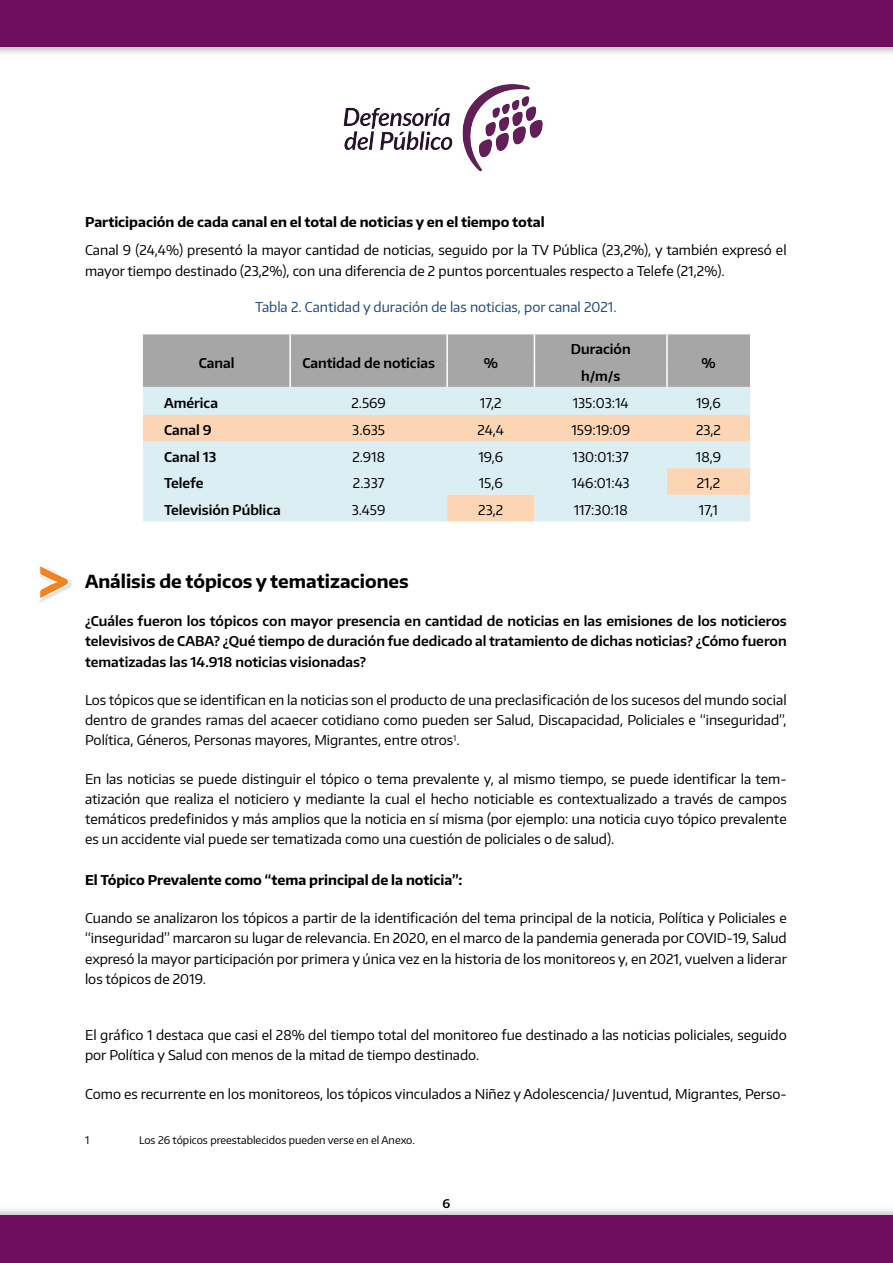
<style>
.page{position:relative;width:893px;height:1263px;background:#fff}
.page>*{position:absolute;margin:0;border:0;box-sizing:border-box;transform-origin:0 0}
.t1{font:700 18px "Encode Sans";color:#000}
.t2{font:13.5px/20.2px "Encode Sans";color:#000;text-align:justify}
.t3{font:600 13.5px/20.2px "Encode Sans";color:#000;text-align:justify}
.t4{font:700 13.5px "Encode Sans";color:#000}
.t5{font:13.5px "Encode Sans";color:#1f497d}
.t6{font:600 12px "Encode Sans";color:#000}
.t7{font:10.5px "Encode Sans";color:#000}
</style>
<div class="page">
<div style="left:0;top:0;width:893px;height:47px;background:#700d61"></div>
<img style="left:0;top:1209px;width:893px;height:7px">
<div style="left:0;top:1216px;width:893px;height:47px;background:#700d61"></div>
<img style="left:306px;top:53px;width:284px;height:119px">
<div style="left:143px;top:387px;width:607px;height:28px;background:#dbeef4"></div>
<svg style="left:143px;top:415px;width:607px;height:106px;background:#e5e6df"></svg>
<div style="left:143px;top:334px;width:607px;height:53px;background:#a6a6a6"></div>
<hr style="left:666px;top:360px;width:2px;height:27px;background:#fff">
<img style="left:39px;top:579px;width:33px;height:23px">
<svg style="left:39px;top:566px;width:31px;height:34px"></svg>
<p class="t4" style="left:85px;top:213px;width:461px">Participación de cada canal en el total de noticias y en el tiempo total</p>
<p class="t2" style="left:85px;top:240px;width:703px">Canal 9 (24,4%) presentó la mayor cantidad de noticias, seguido por la TV Pública (23,2%), y también expresó el mayor tiempo destinado (23,2%), con una diferencia de 2 puntos porcentuales respecto a Telefe (21,2%).</p>
<p class="t5" style="left:255px;top:298px;width:363px">Tabla 2. Cantidad y duración de las noticias, por canal 2021.</p>
<p class="t3" style="left:199px;top:352px;width:37px">Canal</p>
<p class="t3" style="left:302px;top:352px;width:134px">Cantidad de noticias</p>
<p class="t3" style="left:484px;top:352px;width:16px">%</p>
<p class="t3" style="left:571px;top:339px;width:61px">Duración</p>
<p class="t3" style="left:581px;top:365px;width:41px">h/m/s</p>
<p class="t3" style="left:701px;top:352px;width:16px">%</p>
<p class="t3" style="left:164px;top:392px;width:56px">América</p>
<p class="t2" style="left:351px;top:392px;width:36px">2.569</p>
<p class="t2" style="left:480px;top:392px;width:23px">17,2</p>
<p class="t2" style="left:573px;top:392px;width:58px">135:03:14</p>
<p class="t2" style="left:696px;top:392px;width:26px">19,6</p>
<p class="t3" style="left:164px;top:420px;width:49px">Canal 9</p>
<p class="t2" style="left:352px;top:420px;width:34px">3.635</p>
<p class="t2" style="left:478px;top:420px;width:28px">24,4</p>
<p class="t2" style="left:571px;top:420px;width:60px">159:19:09</p>
<p class="t2" style="left:696px;top:420px;width:27px">23,2</p>
<p class="t3" style="left:164px;top:446px;width:54px">Canal 13</p>
<p class="t2" style="left:352px;top:446px;width:34px">2.918</p>
<p class="t2" style="left:478px;top:446px;width:26px">19,6</p>
<p class="t2" style="left:573px;top:446px;width:58px">130:01:37</p>
<p class="t2" style="left:696px;top:446px;width:27px">18,9</p>
<p class="t3" style="left:164px;top:473px;width:41px">Telefe</p>
<p class="t2" style="left:353px;top:473px;width:33px">2.337</p>
<p class="t2" style="left:479px;top:473px;width:25px">15,6</p>
<p class="t2" style="left:572px;top:473px;width:60px">146:01:43</p>
<p class="t2" style="left:697px;top:473px;width:25px">21,2</p>
<p class="t3" style="left:164px;top:499px;width:118px">Televisión Pública</p>
<p class="t2" style="left:352px;top:499px;width:35px">3.459</p>
<p class="t2" style="left:478px;top:499px;width:27px">23,2</p>
<p class="t2" style="left:574px;top:499px;width:55px">117:30:18</p>
<p class="t2" style="left:699px;top:499px;width:21px">17,1</p>
<h1 class="t1" style="left:85px;top:569px;width:325px">Análisis de tópicos y tematizaciones</h1>
<p class="t3" style="left:85px;top:610px;width:703px">¿Cuáles fueron los tópicos con mayor presencia en cantidad de noticias en las emisiones de los noticieros televisivos de CABA? ¿Qué tiempo de duración fue dedicado al tratamiento de dichas noticias? ¿Cómo fueron tematizadas las 14.918 noticias visionadas?</p>
<p class="t2" style="left:85px;top:689px;width:703px">Los tópicos que se identifican en la noticias son el producto de una preclasificación de los sucesos del mundo social dentro de grandes ramas del acaecer cotidiano como pueden ser Salud, Discapacidad, Policiales e “inseguridad”, Política, Géneros, Personas mayores, Migrantes, entre otros<sup>1</sup>.</p>
<p class="t2" style="left:85px;top:768px;width:703px">En las noticias se puede distinguir el tópico o tema prevalente y, al mismo tiempo, se puede identificar la tem&shy;atización que realiza el noticiero y mediante la cual el hecho noticiable es contextualizado a través de campos temáticos predefinidos y más amplios que la noticia en sí misma (por ejemplo: una noticia cuyo tópico prevalente es un accidente vial puede ser tematizada como una cuestión de policiales o de salud).</p>
<p class="t4" style="left:85px;top:871px;width:379px">El Tópico Prevalente como “tema principal de la noticia”:</p>
<p class="t2" style="left:85px;top:907px;width:703px">Cuando se analizaron los tópicos a partir de la identificación del tema principal de la noticia, Política y Policiales e “inseguridad” marcaron su lugar de relevancia. En 2020, en el marco de la pandemia generada por COVID-19, Salud expresó la mayor participación por primera y única vez en la historia de los monitoreos y, en 2021, vuelven a liderar los tópicos de 2019.</p>
<p class="t2" style="left:85px;top:1024px;width:703px">El gráfico 1 destaca que casi el 28% del tiempo total del monitoreo fue destinado a las noticias policiales, seguido por Política y Salud con menos de la mitad de tiempo destinado.</p>
<p class="t2" style="left:85px;top:1083px;width:703px">Como es recurrente en los monitoreos, los tópicos vinculados a Niñez y Adolescencia/ Juventud, Migrantes, Perso-</p>
<p class="t7" style="left:85px;top:1133px;width:6px">1</p>
<p class="t7" style="left:139px;top:1133px;width:277px">Los 26 tópicos preestablecidos pueden verse en el Anexo.</p>
<p class="t6" style="left:443px;top:1196px;width:9px">6</p>
</div>
